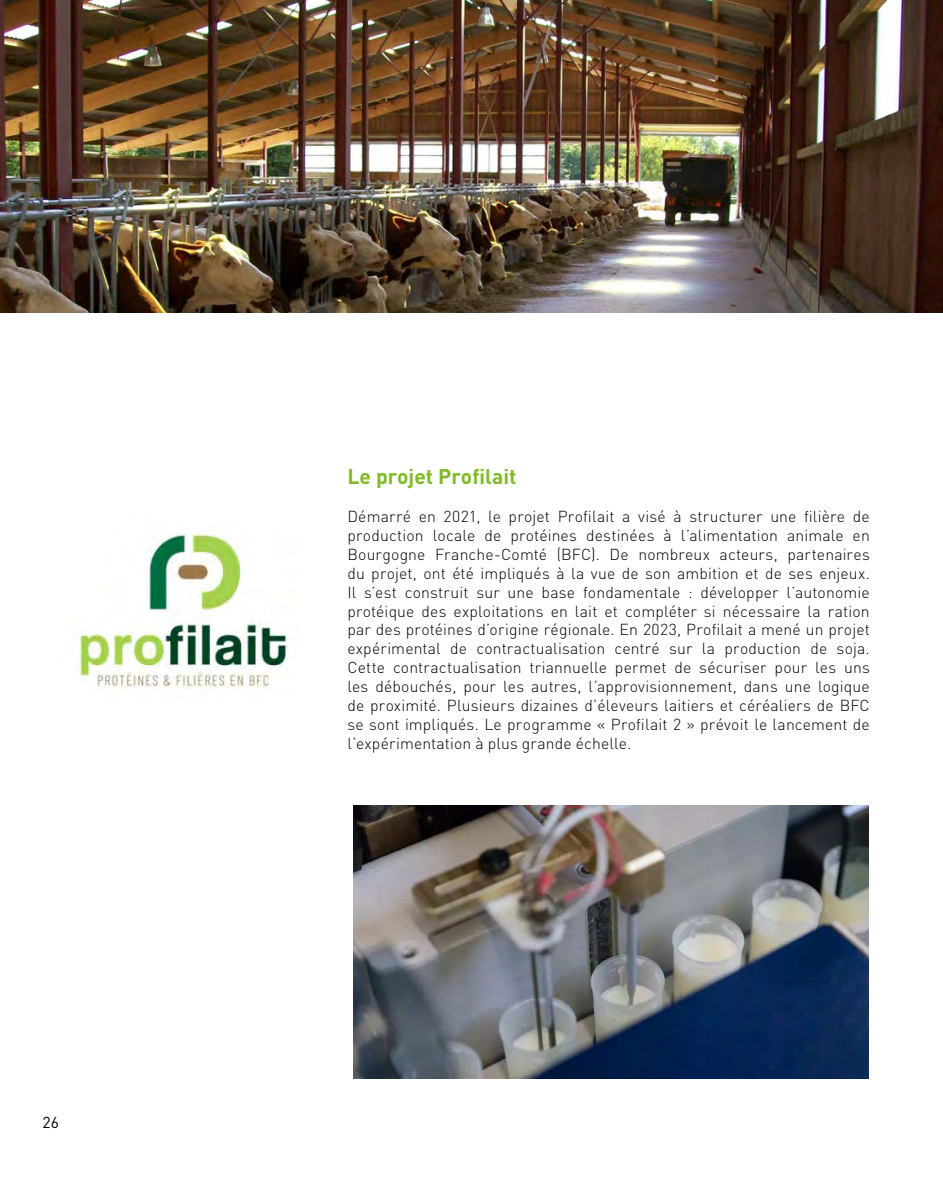
<style>
.page{position:relative;width:943px;height:1191px;background:#fff}
.page>*{position:absolute;margin:0;border:0;box-sizing:border-box;transform-origin:0 0}
.t1{font:700 21px "DIN Pro";color:#80ba27}
.t2{font:300 15.75px/18.9px "DIN Pro";letter-spacing:.01em;color:#000;text-align:justify}
.t3{font:15.75px "DIN Pro";color:#000}
</style>
<div class="page">
<img style="left:0;top:0;width:943px;height:313px">
<img style="left:74px;top:531px;width:214px;height:158px">
<img style="left:353px;top:805px;width:515px;height:273px">
<p class="t3" style="left:42px;top:1109px;width:18px">26</p>
<h1 class="t1" style="left:347px;top:462px;width:171px">Le projet Profilait</h1>
<p class="t2" style="left:347px;top:506px;width:524px">Démarré en 2021, le projet Profilait a visé à structurer une filière de production locale de protéines destinées à l’alimentation animale en Bourgogne Franche-Comté (BFC). De nombreux acteurs, partenaires du projet, ont été impliqués à la vue de son ambition et de ses enjeux.<br>Il s’est construit sur une base fondamentale : développer l’autonomie protéique des exploitations en lait et compléter si nécessaire la ration par des protéines d’origine régionale. En 2023, Profilait a mené un projet expérimental de contractualisation centré sur la production de soja.<br>Cette contractualisation triannuelle permet de sécuriser pour les uns les débouchés, pour les autres, l’approvisionnement, dans une logique de proximité. Plusieurs dizaines d’éleveurs laitiers et céréaliers de BFC se sont impliqués. Le programme « Profilait 2 » prévoit le lancement de l’expérimentation à plus grande échelle.</p>
</div>
